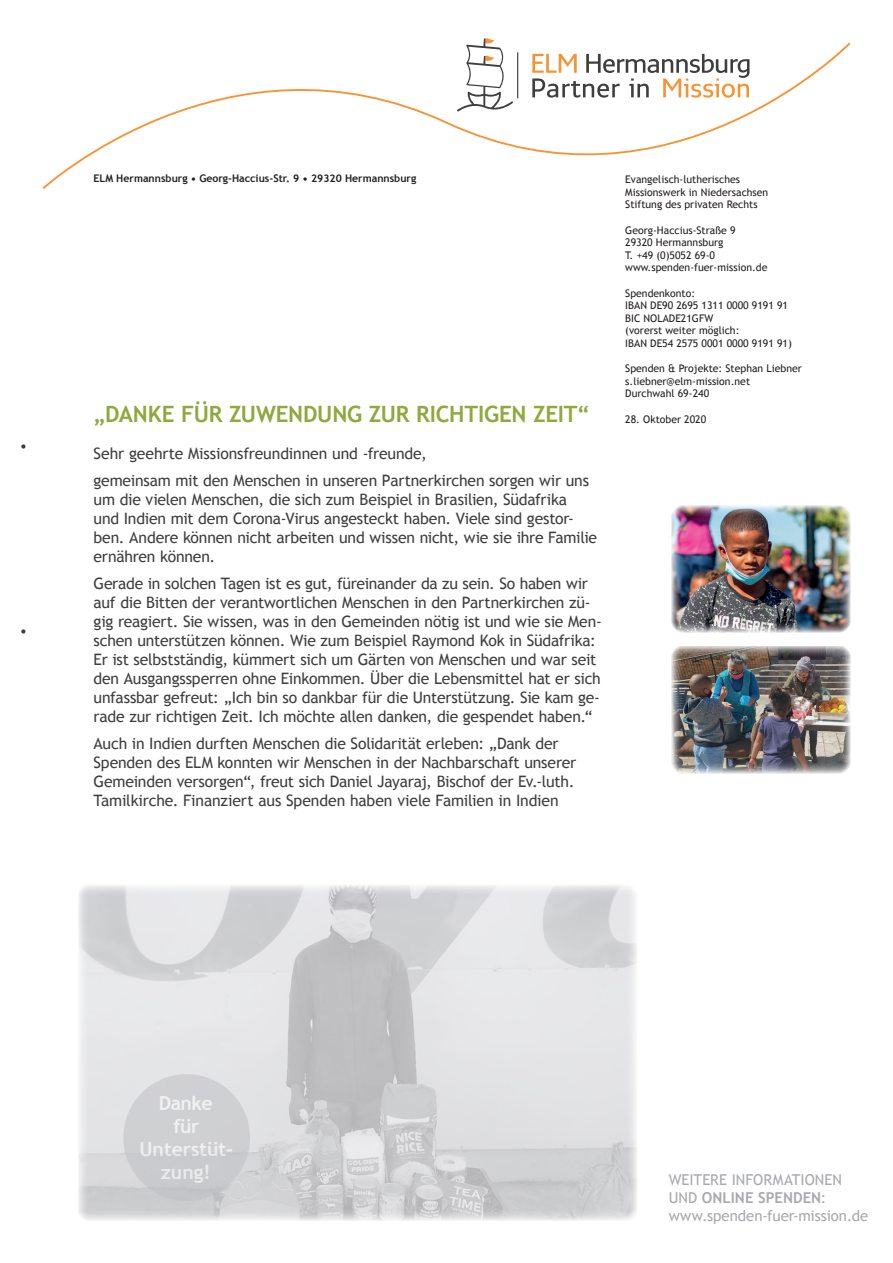
<style>
.page{position:relative;width:893px;height:1263px;background:#fff}
.page>*{position:absolute;margin:0;border:0;box-sizing:border-box;transform-origin:0 0}
.t1{font:700 22.5px "Trebuchet MS";letter-spacing:-.01em;color:#90a83d}
.t2{font:700 19.35px/23.2px "Trebuchet MS";color:#fff;text-align:center}
.t3{font:15.75px/18.9px "Trebuchet MS";letter-spacing:-.01em;color:#3e3e3f}
.t4{font:15px/18px "Trebuchet MS";color:#a8a9ad}
.t5{font:10.5px/12.6px "Trebuchet MS";color:#231f20}
.t6{font:700 10.5px "Trebuchet MS";color:#231f20}
.s1{font-weight:700}
</style>
<div class="page">
<img style="left:672px;top:506px;width:178px;height:126px">
<img style="left:672px;top:646px;width:178px;height:127px">
<img style="left:78px;top:885px;width:559px;height:335px">
<div style="left:123px;top:1074px;width:127px;height:127px;background:#cfd0d2;border-radius:50%"></div>
<svg style="left:42px;top:42px;width:809px;height:147px"></svg>
<svg style="left:457px;top:38px;width:292px;height:76px"></svg>
<svg style="left:21px;top:629px;width:5px;height:5px"></svg>
<svg style="left:21px;top:444px;width:5px;height:5px"></svg>
<p class="t6" style="left:94px;top:172px;width:324px">ELM Hermannsburg • Georg-Haccius-Str. 9 • 29320 Hermannsburg</p>
<h1 class="t1" style="left:94px;top:400px;width:498px">„DANKE FÜR ZUWENDUNG ZUR RICHTIGEN ZEIT“</h1>
<p class="t3" style="left:94px;top:440px;width:497px;line-height:27.5px">Sehr geehrte Missionsfreundinnen und -freunde,<br>gemeinsam mit den Menschen in unseren Partnerkirchen sorgen wir uns</p>
<p class="t3" style="left:94px;top:490px;width:505px">um die vielen Menschen, die sich zum Beispiel in Brasilien, Südafrika<br>und Indien mit dem Corona-Virus angesteckt haben. Viele sind gestor&shy;ben. Andere können nicht arbeiten und wissen nicht, wie sie ihre Familie ernähren können.</p>
<p class="t3" style="left:94px;top:575px;width:510px">Gerade in solchen Tagen ist es gut, füreinander da zu sein. So haben wir auf die Bitten der verantwortlichen Menschen in den Partnerkirchen zü&shy;gig reagiert. Sie wissen, was in den Gemeinden nötig ist und wie sie Men&shy;schen unterstützen können. Wie zum Beispiel Raymond Kok in Südafrika:<br>Er ist selbstständig, kümmert sich um Gärten von Menschen und war seit den Ausgangssperren ohne Einkommen. Über die Lebensmittel hat er sich unfassbar gefreut: „Ich bin so dankbar für die Unterstützung. Sie kam ge&shy;rade zur richtigen Zeit. Ich möchte allen danken, die gespendet haben.“</p>
<p class="t3" style="left:94px;top:734px;width:484px">Auch in Indien durften Menschen die Solidarität erleben: „Dank der Spenden des ELM konnten wir Menschen in der Nachbarschaft unserer Gemeinden versorgen“, freut sich Daniel Jayaraj, Bischof der Ev.-luth.<br>Tamilkirche. Finanziert aus Spenden haben viele Familien in Indien</p>
<p class="t5" style="left:625px;top:173px;width:144px">Evangelisch-lutherisches<br>Missionswerk in Niedersachsen<br>Stiftung des privaten Rechts</p>
<p class="t5" style="left:625px;top:224px;width:144px">Georg-Haccius-Straße 9<br>29320 Hermannsburg<br>T. +49 (0)5052 69-0 www.spenden-fuer-mission.de</p>
<p class="t5" style="left:625px;top:287px;width:168px">Spendenkonto:<br>IBAN DE90 2695 1311 0000 9191 91<br>BIC NOLADE21GFW<br>(vorerst weiter möglich:<br>IBAN DE54 2575 0001 0000 9191 91)</p>
<p class="t5" style="left:625px;top:362px;width:178px">Spenden &amp; Projekte: Stephan Liebner s.liebner@elm-mission.net<br>Durchwahl 69-240</p>
<p class="t5" style="left:625px;top:413px;width:83px">28. Oktober 2020</p>
<p class="t2" style="left:140px;top:1091px;width:95px">Danke<br>für<br>Unterstüt&shy;zung!</p>
<p class="t4" style="left:669px;top:1170px;width:201px">WEITERE INFORMATIONEN<br>UND <span class="s1">ONLINE SPENDEN</span>: www.spenden-fuer-mission.de</p>
</div>
